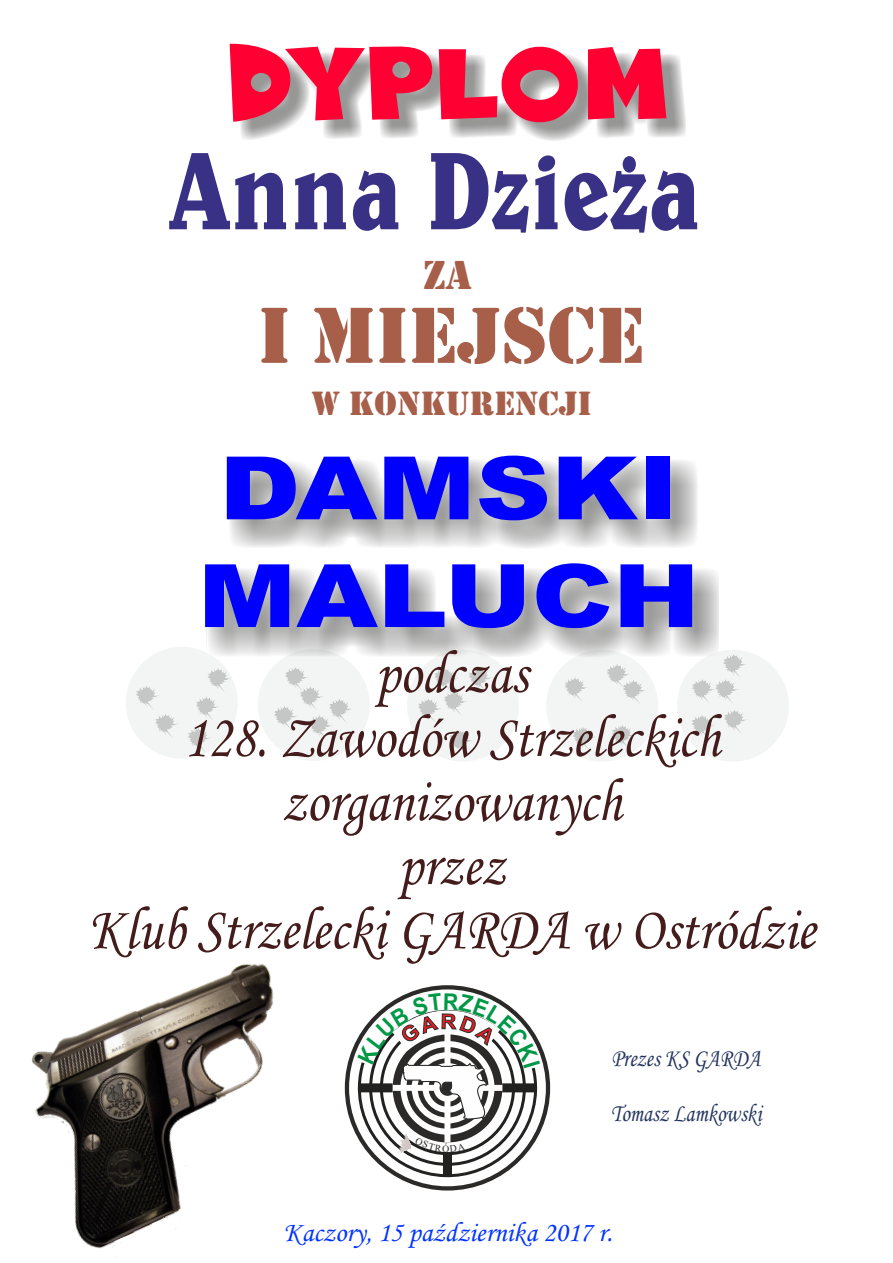
<style>
.page{position:relative;width:893px;height:1263px;background:#fff}
.page>*{position:absolute;margin:0;border:0;box-sizing:border-box;transform-origin:0 0}
.t1{font:700 111.9px "Belwe BT";color:#393185;scale:.8 1}
.t2{font:111.3px "Sneakerhead BTN";color:#f03;scale:1.07 1}
.t3{font:900 87.45px/107.7px "Arial";color:#00f;scale:1.19 1}
.t4{font:82.5px "Stencil";color:#a75f4a}
.t5{font:60.9px/64.1px "Monotype Corsiva";color:#441c1c;text-align:center;scale:.89 1}
.t6{font:42px "Stencil";color:#a75f4a}
.t7{font:35.1px "Stencil";color:#a75f4a}
.t8{font:27.75px "Monotype Corsiva";color:#03f}
.t9{font:25.2px/55.1px "Monotype Corsiva";color:#23335e;scale:.85 1}
</style>
<div class="page">
<div style="left:677px;top:650px;width:112px;height:112px;background:#f3f4f4;border-radius:50%"></div>
<svg style="left:126px;top:585px;width:621px;height:174px"></svg>
<div style="left:237px;top:51px;width:449px;height:90px;background:#2b2a29;opacity:.49"></div>
<div style="left:207px;top:460px;width:512px;height:198px;background:#2b2a29;opacity:.49"></div>
<img style="left:31px;top:963px;width:380px;height:286px">
<svg style="left:357px;top:970px;width:183px;height:209px"></svg>
<h2 class="t2" style="left:224px;top:22px;width:419px">DYPLOM</h2>
<h1 class="t1" style="left:169px;top:144px;width:667px">Anna Dzieza</h1>
<h1 class="t1" style="left:617px;top:86px;width:31px">.</h1>
<p class="t6" style="left:423px;top:250px;width:50px">ZA</p>
<h3 class="t4" style="left:258px;top:286px;width:388px">I MIEJSCE</h3>
<p class="t7" style="left:311px;top:382px;width:282px">W KONKURENCJI</p>
<h3 class="t3" style="left:198px;top:443px;width:423px">DAMSKI<br>MALUCH</h3>
<p class="t5" style="left:88px;top:647px;width:818px">podczas<br>128. Zawodów Strzeleckich zorganizowanych<br>przez<br>Klub Strzelecki GARDA w Ostródzie</p>
<p class="t9" style="left:611px;top:1033px;width:179px">Prezes KS GARDA<br>Tomasz Lamkowski</p>
<p class="t8" style="left:283px;top:1222px;width:331px">Kaczory, 15 października 2017 r.</p>
</div>
